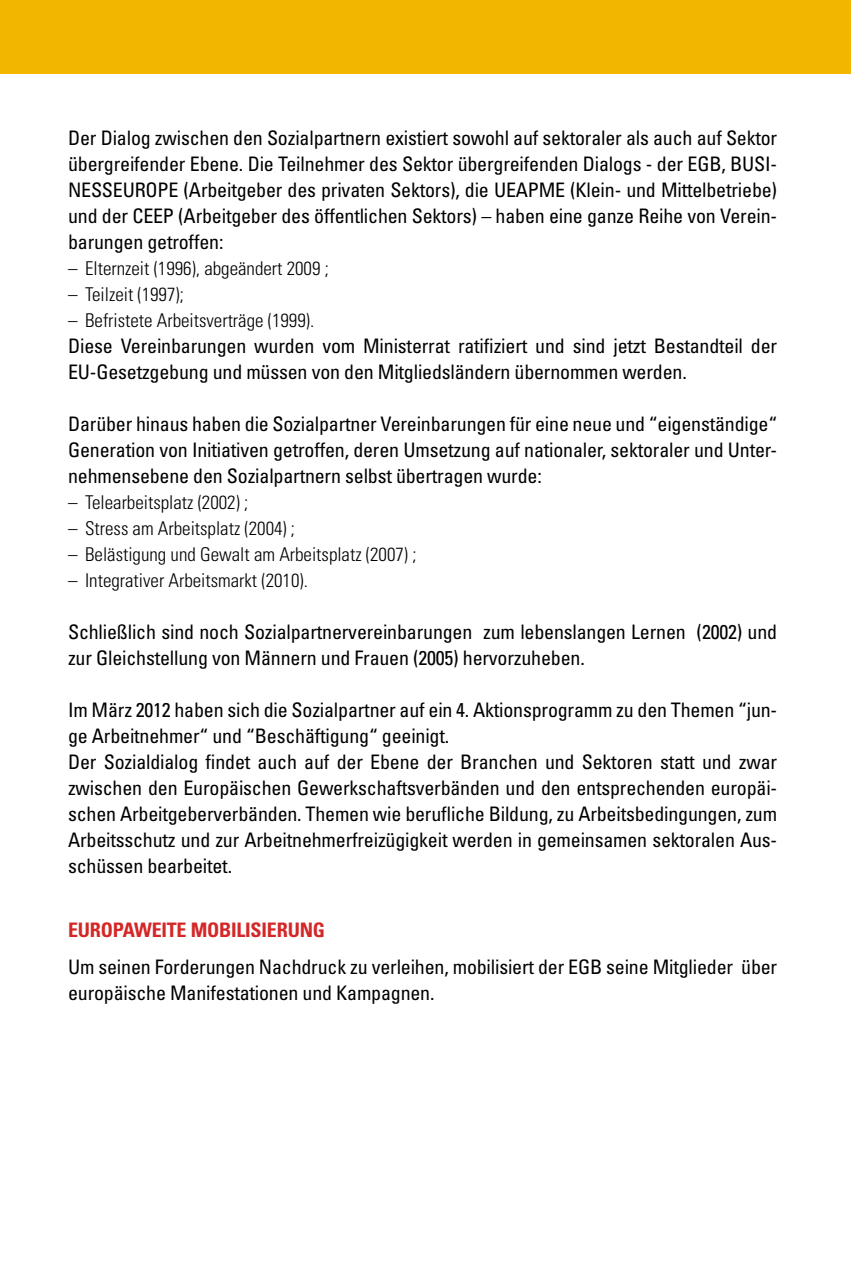
<style>
.page{position:relative;width:851px;height:1276px;background:#fff}
.page>*{position:absolute;margin:0;border:0;box-sizing:border-box;transform-origin:0 0}
.t1{font:condensed 20px/26px "Univers LT Std";letter-spacing:-.01em;color:#000}
.t2{font:700 condensed 20px "Univers LT Std";letter-spacing:-.01em;color:#d42727}
.t3{font:300 condensed 19px "Univers LT Std";color:#000}
</style>
<div class="page">
<div style="left:0;top:0;width:850px;height:74px;background:#f2b600"></div>
<p class="t1" style="left:68px;top:124px;width:710px">Der Dialog zwischen den Sozialpartnern existiert sowohl auf sektoraler als auch auf Sektor übergreifender Ebene. Die Teilnehmer des Sektor übergreifenden Dialogs - der EGB, BUSI</p>
<p class="t1" style="left:770px;top:150px;width:8px">-</p>
<p class="t1" style="left:68px;top:176px;width:12px">NESSEUROPE</p>
<p class="t1" style="left:183px;top:176px;width:323px">(Arbeitgeber des privaten Sektors), die UEAPME</p>
<p class="t1" style="left:570px;top:176px;width:208px">(Klein- und Mittelbetriebe)</p>
<p class="t1" style="left:68px;top:202px;width:76px">und der CEEP</p>
<p class="t1" style="left:68px;top:202px;width:710px;text-indent:110px">(Arbeitgeber des öffentlichen Sektors) – haben eine ganze Reihe von Verein&shy;barungen getroffen:</p>
<p class="t3" style="left:68px;top:257px;width:262px">– Elternzeit (1996), abgeändert 2009 ;</p>
<p class="t3" style="left:68px;top:283px;width:117px">– Teilzeit (1997);</p>
<p class="t3" style="left:68px;top:309px;width:247px">– Befristete Arbeitsverträge (1999).</p>
<p class="t1" style="left:68px;top:332px;width:710px">Diese Vereinbarungen wurden vom Ministerrat ratifiziert und sind jetzt Bestandteil der<br>EU-Gesetzgebung und müssen von den Mitgliedsländern übernommen werden.</p>
<p class="t1" style="left:68px;top:410px;width:710px;text-align:justify">Darüber hinaus haben die Sozialpartner Vereinbarungen für eine neue und “eigenständige“ Generation von I nitiativen getroffen, deren Umsetzung auf nationaler, sektoraler und Unter&shy;nehmensebene den Sozialpartnern selbst übertragen wurde:</p>
<p class="t3" style="left:68px;top:491px;width:182px">– Telearbeitsplatz (2002) ;</p>
<p class="t3" style="left:68px;top:517px;width:228px">– Stress am Arbeitsplatz (2004) ;</p>
<p class="t3" style="left:68px;top:543px;width:350px">– Belästigung und Gewalt am Arbeitsplatz (2007) ;</p>
<p class="t3" style="left:68px;top:569px;width:241px">– Integrativer Arbeitsmarkt (2010).</p>
<p class="t1" style="left:68px;top:618px;width:710px">Schließlich sind noch Sozialpartnervereinbarungen zum lebenslangen Lernen (2002) und zur Gleichstellung von Männern und Frauen (2005) hervorzuheben.</p>
<p class="t1" style="left:68px;top:696px;width:710px">Im März 2012 haben sich die Sozialpartner auf ein 4. Aktionsprogramm zu den Themen “jun&shy;ge Arbeitnehmer“ und “Beschäftigung“ geeinigt.<br>Der Sozialdialog findet auch auf der Ebene der Branchen und Sektoren statt und zwar zwischen den Europäischen Gewerkschaftsverbänden und den entsprechenden europäi&shy;schen Arbeitgeberverbänden. Themen wie berufliche Bildung, zu Arbeitsbedingungen, zum Arbeitsschutz und zur Arbeitnehmerfreizügigkeit werden in gemeinsamen sektoralen Aus&shy;schüssen bearbeitet.</p>
<p class="t2" style="left:68px;top:917px;width:258px">EUROPAWEITE MOBILISIERUNG</p>
<p class="t1" style="left:68px;top:953px;width:710px">Um seinen Forderungen Nachdruck zu verleihen, mobilisiert der EGB seine Mitglieder über europäische Manifestationen und Kampagnen.</p>
</div>
